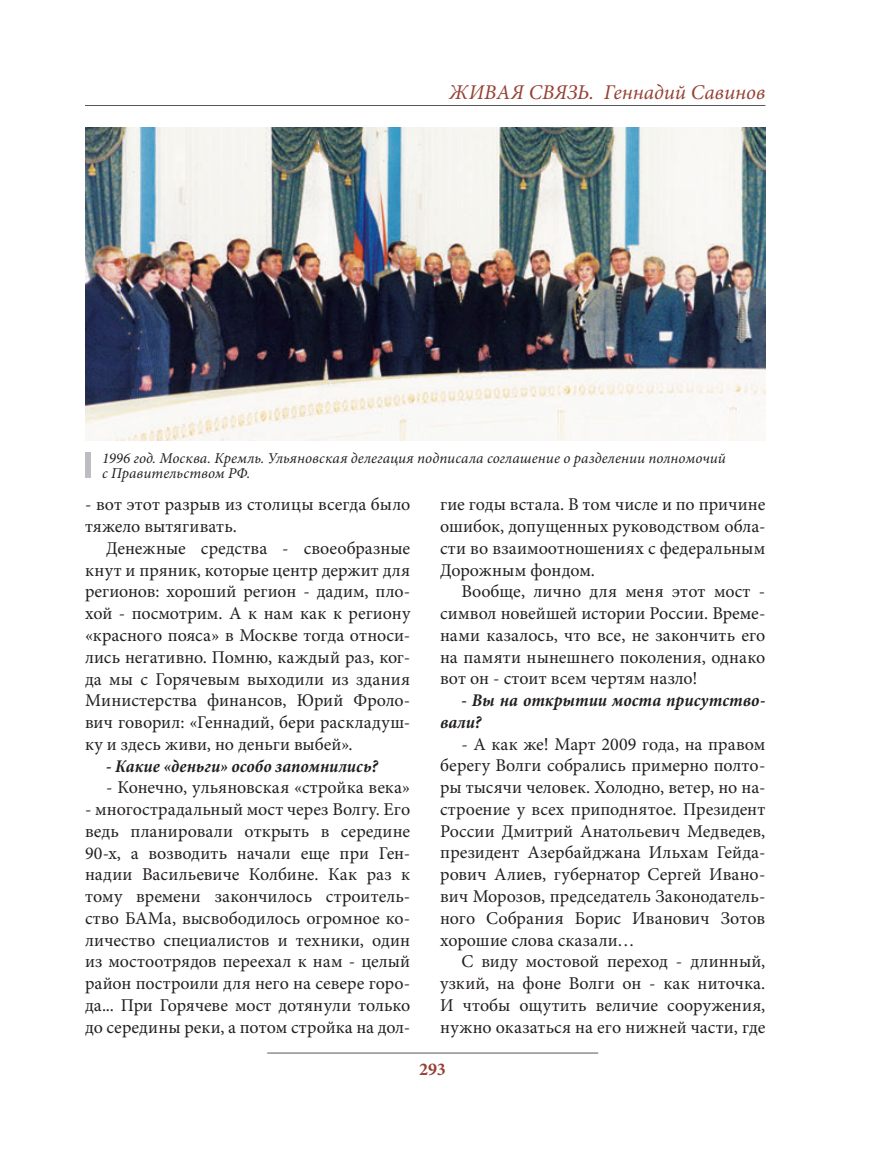
<style>
.page{position:relative;width:893px;height:1149px;background:#fff}
.page>*{position:absolute;margin:0;border:0;box-sizing:border-box;transform-origin:0 0}
.t1{font:italic 21px "Minion Pro";color:#954134}
.t2{font:18px/21.8px "Minion Pro";letter-spacing:.005em;color:#231f20;text-align:justify}
.t3{font:italic 700 condensed 18px/21.8px "Minion Pro";color:#231f20}
.t4{font:700 18px "Minion Pro";color:#954134}
.t5{font:italic 15px/15px "Minion Pro";letter-spacing:.005em;color:#231f20}
</style>
<div class="page">
<hr style="left:267px;top:1052px;width:331px;height:1px;background:#57585a">
<hr style="left:85px;top:105px;width:680px;height:1px;background:#57585a">
<img style="left:85px;top:128px;width:680px;height:313px">
<div style="left:85px;top:452px;width:6px;height:25px;background:#bcbdc0"></div>
<p class="t1" style="left:449px;top:77px;width:318px">Живая связь. Геннадий Савинов</p>
<p class="t5" style="left:102px;top:450px;width:625px">1996 год. Москва. Кремль. Ульяновская делегация подписала соглашение о разделении полномочий с Правительством РФ.</p>
<p class="t2" style="left:85px;top:493px;width:327px">- вот этот разрыв из столицы всегда было тяжело вытягивать.</p>
<p class="t2" style="left:85px;top:537px;width:327px;text-indent:21px">Денежные средства - своеобразные кнут и пряник, которые центр держит для регионов: хороший регион - дадим, пло&shy;хой - посмотрим. А к нам как к региону «красного пояса» в Москве тогда относи&shy;лись негативно. Помню, каждый раз, ког&shy;да мы с Горячевым выходили из здания Министерства финансов, Юрий Фроло&shy;вич говорил: «Геннадий, бери раскладуш&shy;ку и здесь живи, но деньги выбей».</p>
<p class="t3" style="left:106px;top:754px;width:273px">- Какие «деньги» особо запомнились?</p>
<p class="t2" style="left:106px;top:776px;width:305px">- Конечно, ульяновская «стройка века»</p>
<p class="t2" style="left:85px;top:798px;width:327px">- многострадальный мост через Волгу. Его ведь планировали открыть в середине 90-х, а возводить начали еще при Ген&shy;надии Васильевиче Колбине. Как раз к тому времени закончилось строитель&shy;ство БАМа, высвободилось огромное ко&shy;личество специалистов и техники, один из мостоотрядов переехал к нам - целый район построили для него на севере горо&shy;да... При Горячеве мост дотянули только до середины реки, а потом стройка на дол-</p>
<p class="t2" style="left:440px;top:493px;width:327px">гие годы встала. В том числе и по причине ошибок, допущенных руководством обла&shy;сти во взаимоотношениях с федеральным Дорожным фондом.</p>
<p class="t2" style="left:440px;top:580px;width:327px;text-indent:21px">Вообще, лично для меня этот мост - символ новейшей истории России. Време&shy;нами казалось, что все, не закончить его на памяти нынешнего поколения, однако вот он - стоит всем чертям назло!</p>
<p class="t3" style="left:440px;top:689px;width:327px;text-indent:21px">- Вы на открытии моста присутство&shy;вали?</p>
<p class="t2" style="left:440px;top:733px;width:327px;text-indent:21px">- А как же! Март 2009 года, на правом берегу Волги собрались примерно полто&shy;ры тысячи человек. Холодно, ветер, но на&shy;строение у всех приподнятое. Президент России Дмитрий Анатольевич Медведев, президент Азербайджана Ильхам Гейда&shy;рович Алиев, губернатор Сергей Ивано&shy;вич Морозов, председатель Законодатель&shy;ного Собрания Борис Иванович Зотов хорошие слова сказали…</p>
<p class="t2" style="left:440px;top:950px;width:327px;text-indent:21px">С виду мостовой переход - длинный, узкий, на фоне Волги он - как ниточка.<br>И чтобы ощутить величие сооружения, нужно оказаться на его нижней части, где</p>
<p class="t4" style="left:419px;top:1055px;width:28px">293</p>
</div>
